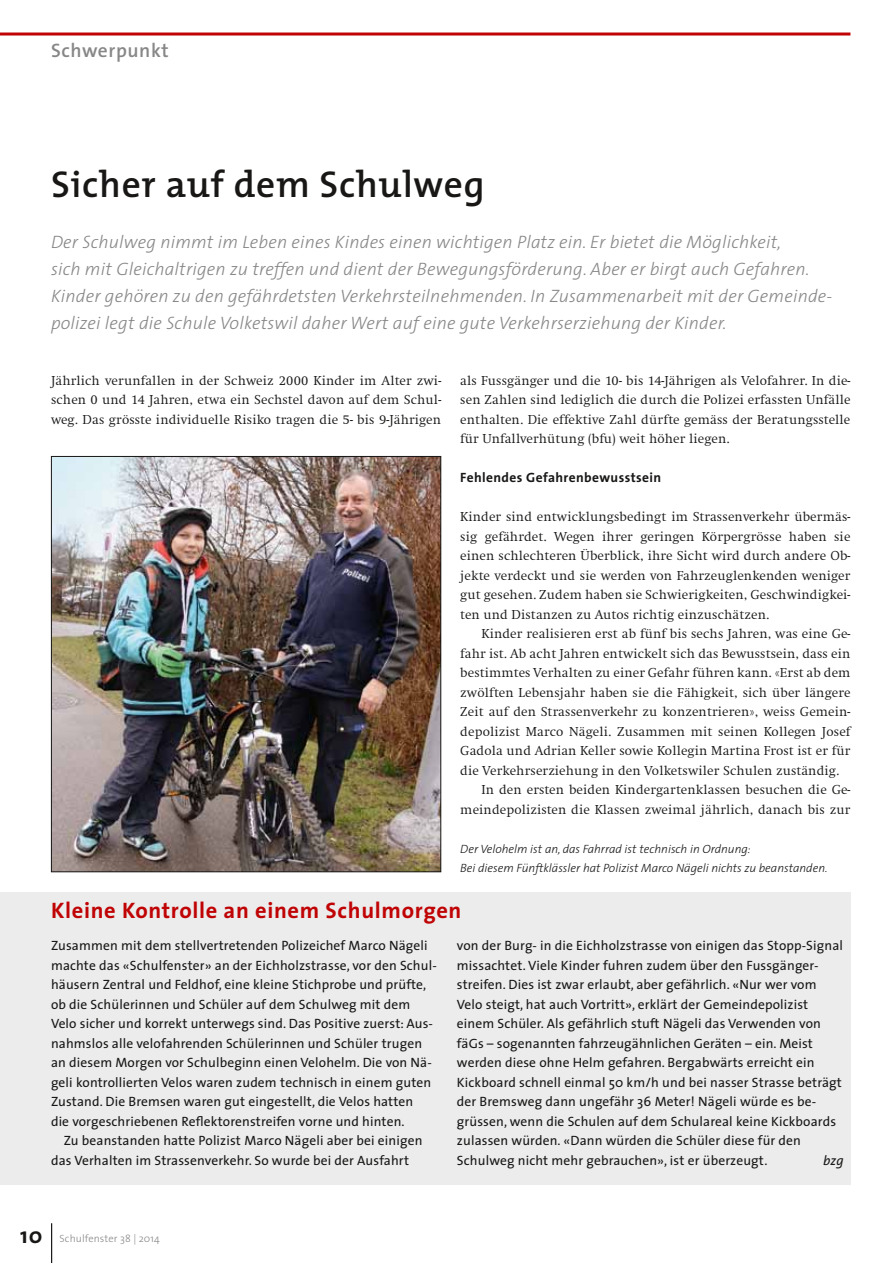
<style>
.page{position:relative;width:893px;height:1263px;background:#fff}
.page>*{position:absolute;margin:0;border:0;box-sizing:border-box;transform-origin:0 0}
.t1{font:600 37.5px "The Mix";letter-spacing:.02em;color:#181716}
.t2{font:700 22.5px "The Sans";letter-spacing:.03em;color:#c00304}
.t3{font:600 19.5px "The Sans";letter-spacing:.03em;color:#868786}
.t4{font:italic 300 18px/27px "The Sans";letter-spacing:.01em;color:#868786}
.t5{font:13.5px/19.5px "The Sans";letter-spacing:.01em;color:#181716}
.t6{font:300 13.5px/19.5px "Swift";letter-spacing:.01em;color:#181716;text-align:justify}
.t7{font:700 13.5px "The Sans";letter-spacing:.03em;color:#181716}
.t8{font:italic 13.5px "The Sans";color:#181716}
.t9{font:italic 300 12px/19.5px "The Sans";color:#181716}
.t10{font:300 10.5px "The Sans";letter-spacing:.01em;color:#868786}
.s1{font-weight:700;font-size:22.5px;color:#181716}
</style>
<div class="page">
<hr style="left:51px;top:1223px;width:1px;height:40px;background:#181716">
<img style="left:53px;top:458px;width:386px;height:412px">
<hr style="left:0;top:33px;width:850px;height:3px;background:#c00304">
<div style="left:0;top:892px;width:850px;height:292px;background:#ececec"></div>
<p class="t3" style="left:51px;top:34px;width:119px">Schwerpunkt</p>
<p class="t1" style="left:51px;top:153px;width:435px">Sicher auf dem Schulweg</p>
<p class="t4" style="left:51px;top:228px;width:783px">Der Schulweg nimmt im Leben eines Kindes einen wichtigen Platz ein. Er bietet die Möglichkeit,<br>sich mit Gleichaltrigen zu treffen und dient der Bewegungsförderung. Aber er birgt auch Gefahren.<br>Kinder gehören zu den gefährdetsten Verkehrsteilnehmenden. In Zusammenarbeit mit der Gemeinde&shy;polizei legt die Schule Volketswil daher Wert auf eine gute Verkehrserziehung der Kinder.</p>
<p class="t6" style="left:51px;top:371px;width:392px">Jährlich verunfallen in der Schweiz 2000 Kinder im Alter zwi&shy;schen 0 und 14 Jahren, etwa ein Sechstel davon auf dem Schul&shy;weg. Das grösste individuelle Risiko tragen die 5- bis 9-Jährigen</p>
<p class="t6" style="left:460px;top:371px;width:392px">als Fussgänger und die 10- bis 14-Jährigen als Velofahrer. In die&shy;sen Zahlen sind lediglich die durch die Polizei erfassten Unfälle enthalten. Die effektive Zahl dürfte gemäss der Beratungsstelle für Unfallverhütung (bfu) weit höher liegen.</p>
<p class="t7" style="left:460px;top:466px;width:202px">Fehlendes Gefahrenbewusstsein</p>
<p class="t6" style="left:460px;top:507px;width:392px">Kinder sind entwicklungsbedingt im Strassenverkehr übermäs-</p>
<p class="t6" style="left:460px;top:527px;width:392px">sig gefährdet. Wegen ihrer geringen Körpergrösse haben sie</p>
<p class="t6" style="left:460px;top:546px;width:392px">einen schlechteren Überblick, ihre Sicht wird durch andere Ob-</p>
<p class="t6" style="left:460px;top:566px;width:392px">jekte verdeckt und sie werden von Fahrzeuglenkenden weniger</p>
<p class="t6" style="left:460px;top:585px;width:392px">gut gesehen. Zudem haben sie Schwierigkeiten, Geschwindigkei-</p>
<p class="t6" style="left:460px;top:605px;width:310px">ten und Distanzen zu Autos richtig einzuschätzen.</p>
<p class="t6" style="left:482px;top:624px;width:370px">Kinder realisieren erst ab fünf bis sechs Jahren, was eine Ge-</p>
<p class="t6" style="left:460px;top:644px;width:392px">fahr ist. Ab acht Jahren entwickelt sich das Bewusstsein, dass ein</p>
<p class="t6" style="left:460px;top:663px;width:392px">bestimmtes Verhalten zu einer Gefahr führen kann. «Erst ab dem</p>
<p class="t6" style="left:460px;top:683px;width:392px">zwölften Lebensjahr haben sie die Fähigkeit, sich über längere</p>
<p class="t6" style="left:460px;top:702px;width:392px">Zeit auf den Strassenverkehr zu konzentrieren», weiss Gemein-</p>
<p class="t6" style="left:460px;top:722px;width:392px">depolizist Marco Nägeli. Zusammen mit seinen Kollegen Josef</p>
<p class="t6" style="left:460px;top:741px;width:392px">Gadola und Adrian Keller sowie Kollegin Martina Frost ist er für</p>
<p class="t6" style="left:460px;top:761px;width:380px">die Verkehrserziehung in den Volketswiler Schulen zuständig.</p>
<p class="t6" style="left:482px;top:780px;width:370px">In den ersten beiden Kindergartenklassen besuchen die Ge-</p>
<p class="t6" style="left:460px;top:800px;width:392px">meindepolizisten die Klassen zweimal jährlich, danach bis zur</p>
<p class="t9" style="left:460px;top:838px;width:369px">Der Velohelm ist an, das Fahrrad ist technisch in Ordnung:<br>Bei diesem Fünftklässler hat Polizist Marco Nägeli nichts zu beanstanden.</p>
<p class="t2" style="left:51px;top:892px;width:412px">Kleine Kontrolle an einem Schulmorgen</p>
<p class="t5" style="left:51px;top:935px;width:378px">Zusammen mit dem stellvertretenden Polizeichef Marco Nägeli</p>
<p class="t5" style="left:51px;top:955px;width:387px">machte das «Schulfenster» an der Eichholzstrasse, vor den Schul-</p>
<p class="t5" style="left:51px;top:974px;width:377px">häusern Zentral und Feldhof, eine kleine Stichprobe und prüfte,</p>
<p class="t5" style="left:51px;top:994px;width:361px">ob die Schülerinnen und Schüler auf dem Schulweg mit dem</p>
<p class="t5" style="left:51px;top:1013px;width:383px">Velo sicher und korrekt unterwegs sind. Das Positive zuerst: Aus-</p>
<p class="t5" style="left:51px;top:1033px;width:373px">nahmslos alle velofahrenden Schülerinnen und Schüler trugen</p>
<p class="t5" style="left:51px;top:1052px;width:382px">an diesem Morgen vor Schulbeginn einen Velohelm. Die von Nä-</p>
<p class="t5" style="left:51px;top:1072px;width:382px">geli kontrollierten Velos waren zudem technisch in einem guten</p>
<p class="t5" style="left:51px;top:1091px;width:364px">Zustand. Die Bremsen waren gut eingestellt, die Velos hatten</p>
<p class="t5" style="left:51px;top:1111px;width:355px">die vorgeschriebenen Reflektorenstreifen vorne und hinten.</p>
<p class="t5" style="left:64px;top:1130px;width:360px">Zu beanstanden hatte Polizist Marco Nägeli aber bei einigen</p>
<p class="t5" style="left:51px;top:1150px;width:360px">das Verhalten im Strassenverkehr. So wurde bei der Ausfahrt</p>
<p class="t5" style="left:457px;top:935px;width:388px">von der Burg- in die Eichholzstrasse von einigen das Stopp-Signal missachtet. Viele Kinder fuhren zudem über den Fussgänger&shy;streifen. Dies ist zwar erlaubt, aber gefährlich. «Nur wer vom Velo steigt, hat auch Vortritt», erklärt der Gemeindepolizist einem Schüler. Als gefährlich stuft Nägeli das Verwenden von fäGs – sogenannten fahrzeugähnlichen Geräten – ein. Meist werden diese ohne Helm gefahren. Bergabwärts erreicht ein Kickboard schnell einmal 50 km/h und bei nasser Strasse beträgt der Bremsweg dann ungefähr 36 Meter! Nägeli würde es be&shy;grüssen, wenn die Schulen auf dem Schulareal keine Kickboards zulassen würden. «Dann würden die Schüler diese für den Schulweg nicht mehr gebrauchen», ist er überzeugt.</p>
<p class="t8" style="left:823px;top:1149px;width:22px">bzg</p>
<p class="t10" style="left:20px;top:1230px;width:141px"><span class="s1">10</span> Schulfenster 38 | 2014</p>
</div>
